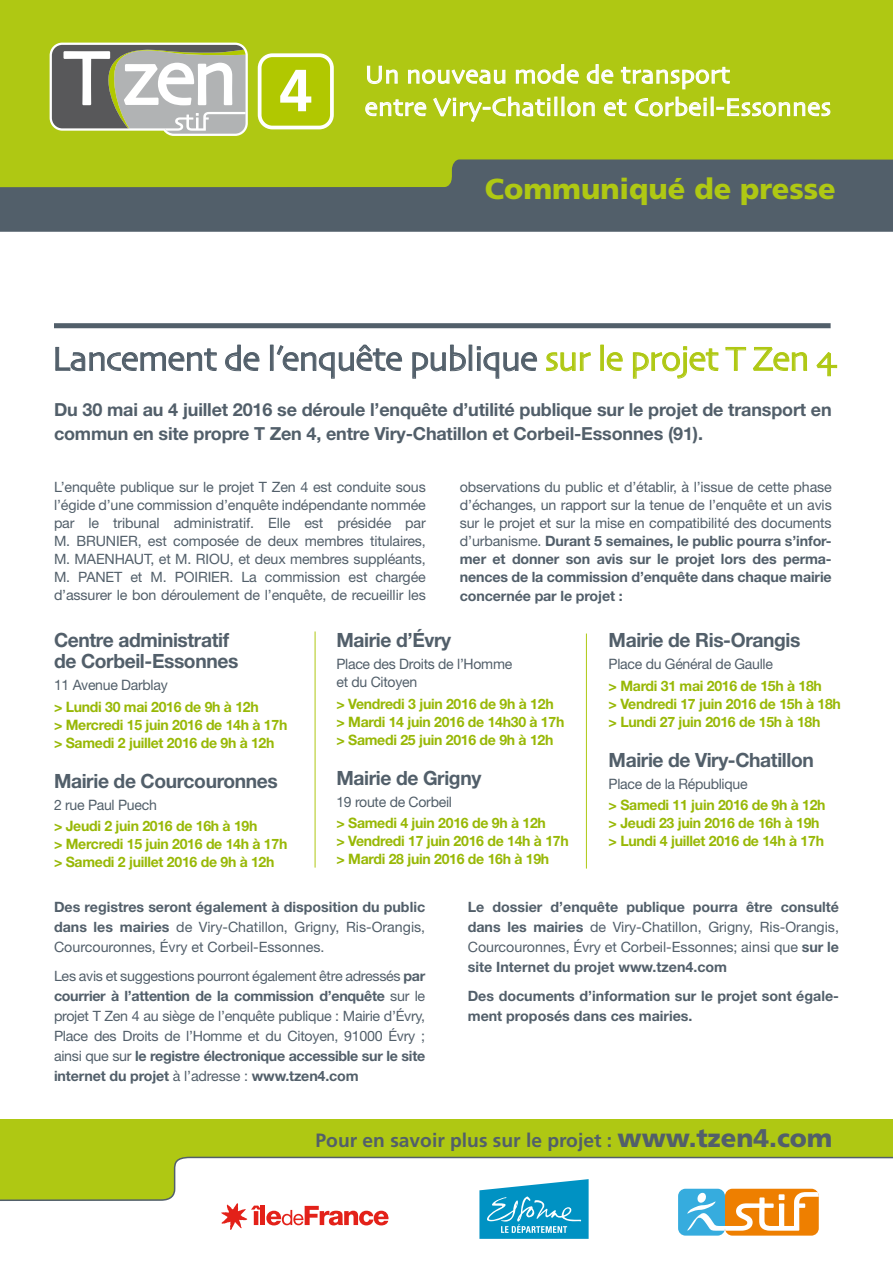
<style>
.page{position:relative;width:893px;height:1263px;background:#fff}
.page>*{position:absolute;margin:0;border:0;box-sizing:border-box;transform-origin:0 0}
.t1{font:35.1px "Skia";letter-spacing:-.03em;color:#525f6a}
.t2{font:900 28.95px "Frutiger";color:#afc813}
.t3{font:25.65px/32.4px "Skia";letter-spacing:.01em;color:#fff}
.t4{font:700 19.65px/21px "Helvetica Neue";letter-spacing:-.02em;color:#525f6a}
.t5{font:700 19.2px "Frutiger";color:#525f6a}
.t6{font:700 18px/24px "Helvetica Neue";letter-spacing:-.01em;color:#525f6a}
.t7{font:700 14.4px/18px "Helvetica Neue";letter-spacing:-.02em;color:#98b806}
.t8{font:14.4px/18px "Helvetica Neue";letter-spacing:-.02em;color:#525f6a}
.t9{font:14.25px/18px "Helvetica Neue";letter-spacing:-.01em;color:#525f6a;text-align:justify}
.t10{font:700 14.25px/20.1px "Helvetica Neue";color:#525f6a;text-align:justify}
.s1{color:#afc813}
.s2{font-weight:700}
.s3{font-weight:400}
.s4{font-weight:900;font-size:25.65px}
</style>
<div class="page">
<div style="left:0;top:1120px;width:893px;height:143px;background:#afc813"></div>
<div style="left:0;top:0;width:893px;height:230px;background:#afc813"></div>
<svg style="left:365px;top:64px;width:466px;height:58px"></svg>
<svg style="left:0;top:159px;width:893px;height:73px;fill:#525f6a"></svg>
<div style="left:260px;top:55px;width:72px;height:73px;background:#b1c800;border-radius:13px"></div>
<div style="left:258px;top:53px;width:76px;height:76px;border:4px solid #fff;border-radius:13px"></div>
<svg style="left:280px;top:70px;width:31px;height:41px"></svg>
<svg style="left:50px;top:43px;width:198px;height:93px;background:#abada1"></svg>
<svg style="left:0;top:1156px;width:893px;height:107px;background:#f3f6e2"></svg>
<svg style="left:723px;top:1187px;width:98px;height:50px"></svg>
<svg style="left:676px;top:1187px;width:51px;height:50px"></svg>
<div style="left:725px;top:1189px;width:94px;height:46px;background:#ee7f00;border-radius:7px"></div>
<div style="left:678px;top:1189px;width:47px;height:46px;background:#36acde;border-radius:7px"></div>
<svg style="left:687px;top:1192px;width:132px;height:39px"></svg>
<svg style="left:221px;top:1203px;width:168px;height:27px;background:#f5b3b0"></svg>
<svg style="left:479px;top:1179px;width:110px;height:60px;background:#34a8cf"></svg>
<svg style="left:55px;top:347px;width:162px;height:24px"></svg>
<svg style="left:225px;top:344px;width:35px;height:27px"></svg>
<svg style="left:270px;top:344px;width:132px;height:35px"></svg>
<svg style="left:412px;top:344px;width:125px;height:35px"></svg>
<svg style="left:546px;top:352px;width:45px;height:20px"></svg>
<svg style="left:600px;top:344px;width:23px;height:27px"></svg>
<svg style="left:633px;top:346px;width:86px;height:33px"></svg>
<svg style="left:725px;top:347px;width:21px;height:24px"></svg>
<svg style="left:753px;top:347px;width:54px;height:24px"></svg>
<svg style="left:816px;top:352px;width:21px;height:25px"></svg>
<hr style="left:315px;top:631px;width:1px;height:236px;background:#afc813">
<hr style="left:586px;top:633px;width:1px;height:235px;background:#afc813">
<div style="left:54px;top:323px;width:777px;height:5px;background:#525f6a"></div>
<h3 class="t3" style="left:365px;top:60px;width:468px">Un nouveau mode de transport<br>entre Viry-Chatillon et Corbeil-Essonnes</h3>
<h2 class="t2" style="left:485px;top:172px;width:353px">Communiqué de presse</h2>
<h1 class="t1" style="left:52px;top:338px;width:786px">Lancement de l’enquête publique <span class="s1">sur le projet T Zen 4</span></h1>
<p class="t6" style="left:54px;top:397px;width:779px">Du 30 mai au 4 juillet 2016 se déroule l’enquête d’utilité publique sur le projet de transport en commun en site propre T Zen 4, entre Viry-Chatillon et Corbeil-Essonnes (91).</p>
<p class="t9" style="left:54px;top:477px;width:373px">L’enquête publique sur le projet T Zen 4 est conduite sous l’égide d’une commission d’enquête indépendante nommée par le tribunal administratif. Elle est présidée par M. BRUNIER, est composée de deux membres titulaires, M. MAENHAUT, et M. RIOU, et deux membres suppléants, M. PANET et M. POIRIER. La commission est chargée d’assurer le bon déroulement de l’enquête, de recueillir les</p>
<p class="t9" style="left:460px;top:477px;width:373px">observations du public et d’établir, à l’issue de cette phase d’échanges, un rapport sur la tenue de l’enquête et un avis sur le projet et sur la mise en compatibilité des documents d’urbanisme. <span class="s2">Durant 5 semaines, le public pourra s’infor&shy;mer et donner son avis sur le projet lors des perma&shy;nences de la commission d’enquête dans chaque mairie</span></p>
<p class="t10" style="left:460px;top:586px;width:164px">concernée par le projet :</p>
<h3 class="t4" style="left:54px;top:629px;width:186px">Centre administratif de Corbeil-Essonnes</h3>
<p class="t8" style="left:54px;top:675px;width:115px">11 Avenue Darblay</p>
<p class="t7" style="left:54px;top:697px;width:235px">&gt; Lundi 30 mai 2016 de 9h à 12h<br>&gt; Mercredi 15 juin 2016 de 14h à 17h &gt; Samedi 2 juillet 2016 de 9h à 12h</p>
<h3 class="t4" style="left:54px;top:770px;width:225px">Mairie de Courcouronnes</h3>
<p class="t8" style="left:54px;top:795px;width:104px">2 rue Paul Puech</p>
<p class="t7" style="left:54px;top:817px;width:235px">&gt; Jeudi 2 juin 2016 de 16h à 19h<br>&gt; Mercredi 15 juin 2016 de 14h à 17h &gt; Samedi 2 juillet 2016 de 9h à 12h</p>
<h3 class="t4" style="left:336px;top:629px;width:116px">Mairie d’Évry</h3>
<p class="t8" style="left:336px;top:654px;width:177px">Place des Droits de l’Homme et du Citoyen</p>
<p class="t7" style="left:336px;top:694px;width:229px">&gt; Vendredi 3 juin 2016 de 9h à 12h &gt; Mardi 14 juin 2016 de 14h30 à 17h &gt; Samedi 25 juin 2016 de 9h à 12h</p>
<h3 class="t4" style="left:336px;top:767px;width:146px">Mairie de Grigny</h3>
<p class="t8" style="left:336px;top:792px;width:117px">19 route de Corbeil</p>
<p class="t7" style="left:336px;top:814px;width:234px">&gt; Samedi 4 juin 2016 de 9h à 12h<br>&gt; Vendredi 17 juin 2016 de 14h à 17h &gt; Mardi 28 juin 2016 de 16h à 19h</p>
<h3 class="t4" style="left:609px;top:629px;width:193px">Mairie de Ris-Orangis</h3>
<p class="t8" style="left:609px;top:654px;width:166px">Place du Général de Gaulle</p>
<p class="t7" style="left:609px;top:676px;width:234px">&gt; Mardi 31 mai 2016 de 15h à 18h<br>&gt; Vendredi 17 juin 2016 de 15h à 18h &gt; Lundi 27 juin 2016 de 15h à 18h</p>
<h3 class="t4" style="left:609px;top:749px;width:207px">Mairie de Viry-Chatillon</h3>
<p class="t8" style="left:609px;top:774px;width:140px">Place de la République</p>
<p class="t7" style="left:609px;top:796px;width:218px">&gt; Samedi 11 juin 2016 de 9h à 12h &gt; Jeudi 23 juin 2016 de 16h à 19h &gt; Lundi 4 juillet 2016 de 14h à 17h</p>
<p class="t9" style="left:54px;top:897px;width:373px;line-height:20.1px"><span class="s2">Des registres seront également à disposition du public dans les mairies</span> de Viry-Chatillon, Grigny, Ris-Orangis, Courcouronnes, Évry et Corbeil-Essonnes.</p>
<p class="t9" style="left:54px;top:965px;width:373px;line-height:20.1px">Les avis et suggestions pourront également être adressés <span class="s2">par courrier à l’attention de la commission d’enquête</span> sur le projet T Zen 4 au siège de l’enquête publique : Mairie d’Évry, Place des Droits de l’Homme et du Citoyen, 91000 Évry ; ainsi que sur <span class="s2">le registre électronique accessible sur le site internet du projet</span> à l’adresse : <span class="s2">www.tzen4.com</span></p>
<p class="t10" style="left:468px;top:896px;width:373px">Le dossier d’enquête publique pourra être consulté dans les mairies <span class="s3">de Viry-Chatillon, Grigny, Ris-Orangis, Courcouronnes, Évry et Corbeil-Essonnes; ainsi que</span> sur le site Internet du projet www.tzen4.com</p>
<p class="t10" style="left:468px;top:985px;width:373px">Des documents d’information sur le projet sont égale&shy;ment proposés dans ces mairies.</p>
<h3 class="t5" style="left:316px;top:1129px;width:518px">Pour en savoir plus sur le projet : <span class="s4">www.tzen4.com</span></h3>
</div>
